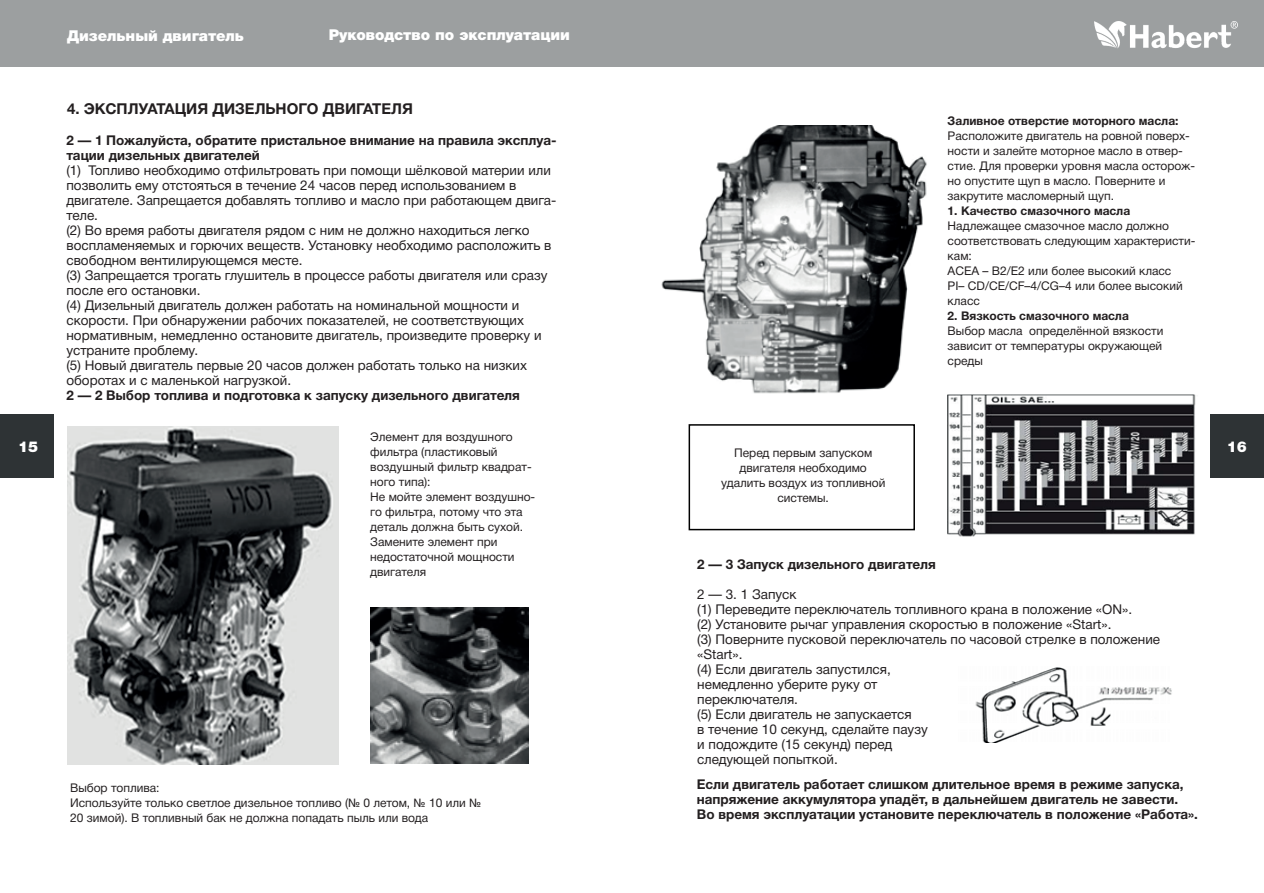
<style>
.page{position:relative;width:1264px;height:893px;background:#fff}
.page>*{position:absolute;margin:0;border:0;box-sizing:border-box;transform-origin:0 0}
.t1{font:900 15px "Helvetica Neue Cyr";color:#fff}
.t2{font:700 15px "Helvetica Neue Cyr";color:#231f20}
.t3{font:13.5px/15px "Helvetica Neue Cyr";color:#231f20}
.t4{font:700 13.5px/15px "Helvetica Neue Cyr";color:#231f20}
.t5{font:12px/15px "Helvetica Neue Cyr";color:#231f20}
.t6{font:700 12px "Helvetica Neue Cyr";color:#231f20}
</style>
<div class="page">
<div style="left:0;top:414px;width:53px;height:64px;background:#2e3335"></div>
<div style="left:1210px;top:414px;width:53px;height:64px;background:#2e3335"></div>
<div style="left:0;top:0;width:632px;height:67px;background:#9c9fa0"></div>
<div style="left:631px;top:0;width:632px;height:67px;background:#9c9fa0"></div>
<img style="left:1094px;top:22px;width:142px;height:26px">
<img style="left:67px;top:426px;width:272px;height:339px">
<img style="left:370px;top:607px;width:158px;height:156px">
<img style="left:661px;top:125px;width:266px;height:269px">
<img style="left:947px;top:394px;width:249px;height:143px">
<img style="left:975px;top:667px;width:197px;height:75px">
<div style="left:688px;top:424px;width:226px;height:106px;border:2px solid #000"></div>
<p class="t1" style="left:67px;top:27px;width:178px">Дизельный двигатель</p>
<p class="t1" style="left:328px;top:27px;width:242px">Руководство по эксплуатации</p>
<p class="t2" style="left:67px;top:101px;width:347px">4. ЭКСПЛУАТАЦИЯ ДИЗЕЛЬНОГО ДВИГАТЕЛЯ</p>
<p class="t4" style="left:66px;top:132px;width:491px">2 — 1 Пожалуйста, обратите пристальное внимание на правила эксплуа&shy;тации дизельных двигателей</p>
<p class="t3" style="left:66px;top:162px;width:491px">(1) Топливо необходимо отфильтровать при помощи шёлковой материи или позволить ему отстояться в течение 24 часов перед использованием в двигателе. Запрещается добавлять топливо и масло при работающем двига&shy;теле.<br>(2) Во время работы двигателя рядом с ним не должно находиться легко воспламеняемых и горючих веществ. Установку необходимо расположить в свободном вентилирующемся месте.<br>(3) Запрещается трогать глушитель в процессе работы двигателя или сразу после его остановки.<br>(4) Дизельный двигатель должен работать на номинальной мощности и скорости. При обнаружении рабочих показателей, не соответствующих нормативным, немедленно остановите двигатель, произведите проверку и устраните проблему.<br>(5) Новый двигатель первые 20 часов должен работать только на низких оборотах и с маленькой нагрузкой.</p>
<p class="t4" style="left:66px;top:387px;width:455px">2 — 2 Выбор топлива и подготовка к запуску дизельного двигателя</p>
<p class="t6" style="left:947px;top:114px;width:232px">Заливное отверстие моторного масла:</p>
<p class="t5" style="left:947px;top:128px;width:249px">Расположите двигатель на ровной поверх&shy;ности и залейте моторное масло в отвер&shy;стие. Для проверки уровня масла осторож&shy;но опустите щуп в масло. Поверните и закрутите масломерный щуп.</p>
<p class="t6" style="left:947px;top:204px;width:184px">1. Качество смазочного масла</p>
<p class="t5" style="left:947px;top:218px;width:249px">Надлежащее смазочное масло должно соответствовать следующим характеристи&shy;кам:<br>ACEA – B2/E2 или более высокий класс<br>PI– CD/CE/CF–4/CG–4 или более высокий класс</p>
<p class="t6" style="left:947px;top:309px;width:183px">2. Вязкость смазочного масла</p>
<p class="t5" style="left:947px;top:323px;width:217px;text-align:justify">Выбор масла определённой вязкости зависит от температуры окружающей среды</p>
<p class="t5" style="left:370px;top:429px;width:166px">Элемент для воздушного фильтра (пластиковый воздушный фильтр квадрат&shy;ного типа):<br>Не мойте элемент воздушно&shy;го фильтра, потому что эта деталь должна быть сухой.<br>Замените элемент при недостаточной мощности двигателя</p>
<p class="t1" style="left:18px;top:438px;width:22px">15</p>
<p class="t1" style="left:1226px;top:438px;width:22px">16</p>
<p class="t5" style="left:720px;top:446px;width:166px;text-align:center">Перед первым запуском двигателя необходимо удалить воздух из топливной системы.</p>
<p class="t4" style="left:697px;top:557px;width:240px">2 — 3 Запуск дизельного двигателя</p>
<p class="t3" style="left:697px;top:587px;width:464px">2 — 3. 1 Запуск<br>(1) Переведите переключатель топливного крана в положение «ON».<br>(2) Установите рычаг управления скоростью в положение «Start».<br>(3) Поверните пусковой переключатель по часовой стрелке в положение «Start».<br>(4) Если двигатель запустился,<br>немедленно уберите руку от<br>переключателя.<br>(5) Если двигатель не запускается<br>в течение 10 секунд, сделайте паузу<br>и подождите (15 секунд) перед<br>следующей попыткой.</p>
<p class="t4" style="left:696px;top:777px;width:502px">Если двигатель работает слишком длительное время в режиме запуска, напряжение аккумулятора упадёт, в дальнейшем двигатель не завести.<br>Во время эксплуатации установите переключатель в положение «Работа».</p>
<p class="t5" style="left:70px;top:780px;width:412px">Выбор топлива:<br>Используйте только светлое дизельное топливо (№ 0 летом, № 10 или №<br>20 зимой). В топливный бак не должна попадать пыль или вода</p>
</div>
